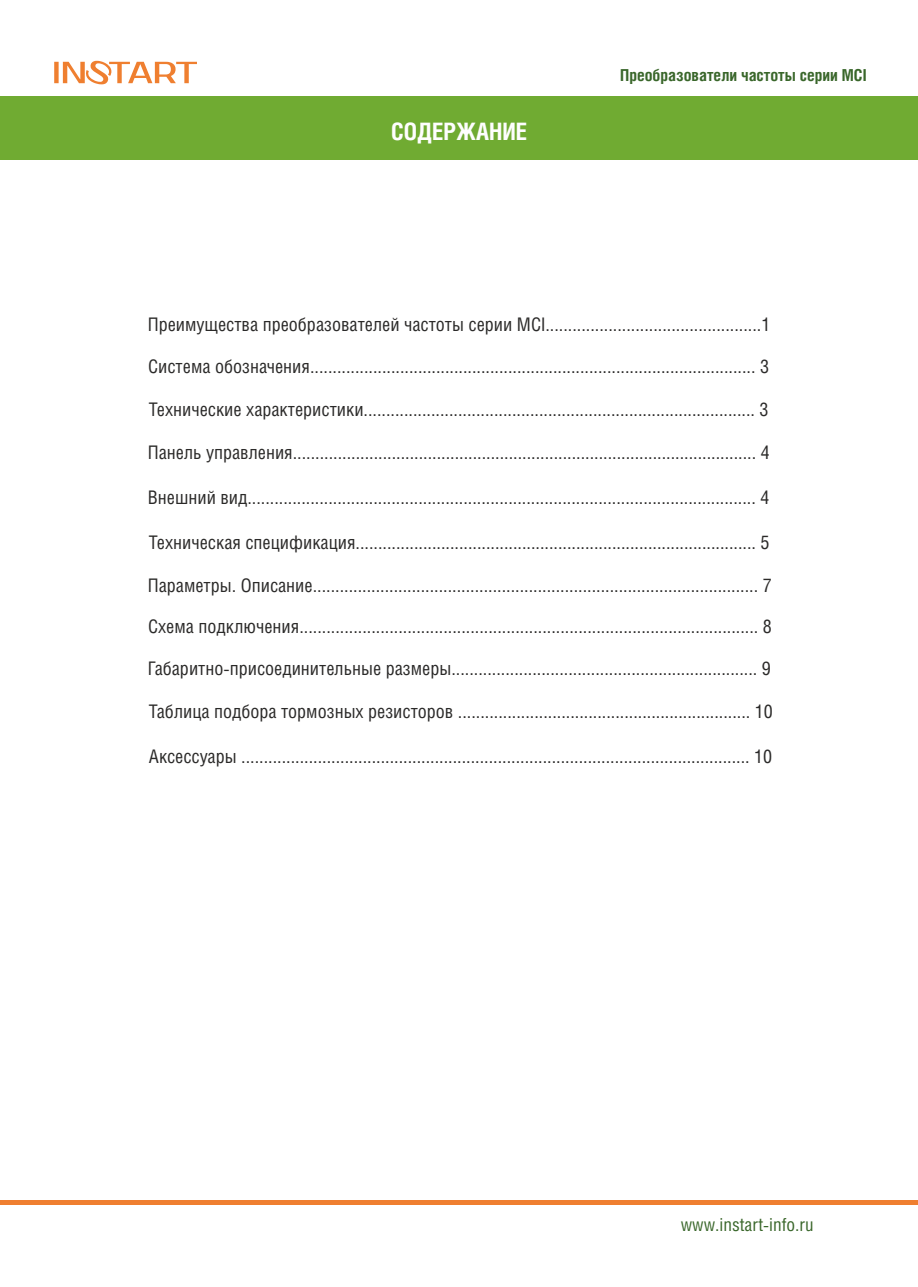
<style>
.page{position:relative;width:918px;height:1287px;background:#fff}
.page>*{position:absolute;margin:0;border:0;box-sizing:border-box;transform-origin:0 0}
.t1{font:700 24px "Helios Cond";color:#fefefe}
.t2{font:18.75px "Helios Cond";color:#2b2a29}
.t3{font:18px "Helios Cond";color:#39662a}
.t4{font:700 16.5px "Helios Cond";color:#39662a}
</style>
<div class="page">
<hr style="left:0;top:1200px;width:918px;height:4px;background:#ef7f30">
<div style="left:0;top:96px;width:918px;height:64px;background:#70ab32"></div>
<svg style="left:54px;top:61px;width:143px;height:23px"></svg>
<p class="t1" style="left:391px;top:120px;width:138px">СОДЕРЖАНИЕ</p>
<p class="t4" style="left:620px;top:68px;width:248px">Преобразователи частоты серии MCI</p>
<p class="t2" style="left:148px;top:316px;width:624px">Преимущества преобразователей частоты серии МCI................................................1</p>
<p class="t2" style="left:148px;top:358px;width:622px">Система обозначения................................................................................................... 3</p>
<p class="t2" style="left:149px;top:401px;width:621px">Технические характеристики....................................................................................... 3</p>
<p class="t2" style="left:148px;top:444px;width:624px">Панель управления....................................................................................................... 4</p>
<p class="t2" style="left:148px;top:489px;width:623px">Внешний вид................................................................................................................. 4</p>
<p class="t2" style="left:149px;top:534px;width:622px">Техническая спецификация......................................................................................... 5</p>
<p class="t2" style="left:148px;top:578px;width:625px">Параметры. Описание................................................................................................... 7</p>
<p class="t2" style="left:148px;top:618px;width:625px">Схема подключения...................................................................................................... 8</p>
<p class="t2" style="left:148px;top:660px;width:625px">Габаритно-присоединительные размеры.................................................................... 9</p>
<p class="t2" style="left:149px;top:703px;width:625px">Таблица подбора тормозных резисторов ................................................................. 10</p>
<p class="t2" style="left:149px;top:748px;width:625px">Аксессуары ................................................................................................................. 10</p>
<p class="t3" style="left:681px;top:1217px;width:135px">www.instart-info.ru</p>
</div>
